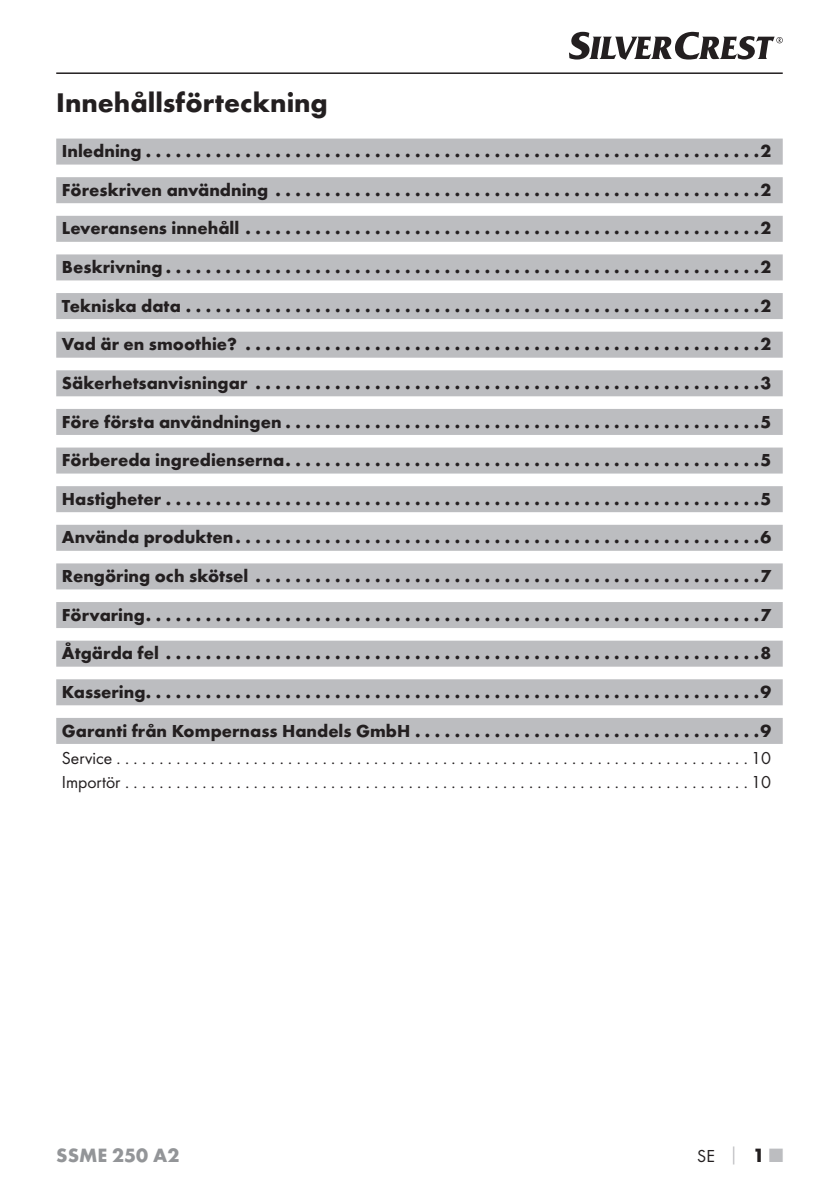
<style>
.page{position:relative;width:839px;height:1190px;background:#fff}
.page>*{position:absolute;margin:0;border:0;box-sizing:border-box;transform-origin:0 0}
.t1{font:700 28px "Futura";color:#231f20}
.t2{font:700 20px "Futura";color:#939598}
.t3{font:700 18px/38.6px "Futura";color:#231f20;text-align:justify}
.t4{font:18px/24.4px "Futura Boo";color:#231f20}
.s1{font-family:"Futura";font-weight:700;color:#bcbdc0}
.s2{font-family:"Futura";font-weight:700;font-size:20px}
.s3{font-family:"Futura";font-weight:700;font-size:20px;color:#bcbdc0}
</style>
<div class="page">
<hr style="left:56px;top:72px;width:726px;height:2px;background:#231f20">
<svg style="left:569px;top:32px;width:213px;height:28px"></svg>
<div style="left:56px;top:139px;width:726px;height:26px;background:#bcbdc0"></div>
<div style="left:56px;top:177px;width:726px;height:26px;background:#bcbdc0"></div>
<div style="left:56px;top:216px;width:726px;height:26px;background:#bcbdc0"></div>
<div style="left:56px;top:254px;width:726px;height:26px;background:#bcbdc0"></div>
<div style="left:56px;top:293px;width:726px;height:26px;background:#bcbdc0"></div>
<div style="left:56px;top:332px;width:726px;height:26px;background:#bcbdc0"></div>
<div style="left:56px;top:370px;width:726px;height:26px;background:#bcbdc0"></div>
<div style="left:56px;top:409px;width:726px;height:26px;background:#bcbdc0"></div>
<div style="left:56px;top:447px;width:726px;height:26px;background:#bcbdc0"></div>
<div style="left:56px;top:486px;width:726px;height:26px;background:#bcbdc0"></div>
<div style="left:56px;top:525px;width:726px;height:26px;background:#bcbdc0"></div>
<div style="left:56px;top:563px;width:726px;height:26px;background:#bcbdc0"></div>
<div style="left:56px;top:602px;width:726px;height:26px;background:#bcbdc0"></div>
<div style="left:56px;top:640px;width:726px;height:26px;background:#bcbdc0"></div>
<div style="left:56px;top:679px;width:726px;height:26px;background:#bcbdc0"></div>
<div style="left:56px;top:718px;width:726px;height:26px;background:#bcbdc0"></div>
<h1 class="t1" style="left:56px;top:86px;width:273px">Innehållsförteckning</h1>
<p class="t3" style="left:62px;top:132px;width:710px">Inledning . . . . . . . . . . . . . . . . . . . . . . . . . . . . . . . . . . . . . . . . . . . . . . . . . . . . . . . . . . . . . 2<br>Föreskriven användning . . . . . . . . . . . . . . . . . . . . . . . . . . . . . . . . . . . . . . . . . . . . . . . . 2<br>Leveransens innehåll . . . . . . . . . . . . . . . . . . . . . . . . . . . . . . . . . . . . . . . . . . . . . . . . . . . 2<br>Beskrivning . . . . . . . . . . . . . . . . . . . . . . . . . . . . . . . . . . . . . . . . . . . . . . . . . . . . . . . . . . . 2<br>Tekniska data . . . . . . . . . . . . . . . . . . . . . . . . . . . . . . . . . . . . . . . . . . . . . . . . . . . . . . . . . 2<br>Vad är en smoothie? . . . . . . . . . . . . . . . . . . . . . . . . . . . . . . . . . . . . . . . . . . . . . . . . . . . 2<br>Säkerhetsanvisningar . . . . . . . . . . . . . . . . . . . . . . . . . . . . . . . . . . . . . . . . . . . . . . . . . . 3<br>Före första användningen . . . . . . . . . . . . . . . . . . . . . . . . . . . . . . . . . . . . . . . . . . . . . . . 5<br>Förbereda ingredienserna . . . . . . . . . . . . . . . . . . . . . . . . . . . . . . . . . . . . . . . . . . . . . . . 5<br>Hastigheter . . . . . . . . . . . . . . . . . . . . . . . . . . . . . . . . . . . . . . . . . . . . . . . . . . . . . . . . . . . 5<br>Använda produkten . . . . . . . . . . . . . . . . . . . . . . . . . . . . . . . . . . . . . . . . . . . . . . . . . . . . 6<br>Rengöring och skötsel . . . . . . . . . . . . . . . . . . . . . . . . . . . . . . . . . . . . . . . . . . . . . . . . . . 7<br>Förvaring . . . . . . . . . . . . . . . . . . . . . . . . . . . . . . . . . . . . . . . . . . . . . . . . . . . . . . . . . . . . . 7<br>Åtgärda fel . . . . . . . . . . . . . . . . . . . . . . . . . . . . . . . . . . . . . . . . . . . . . . . . . . . . . . . . . . . 8<br>Kassering . . . . . . . . . . . . . . . . . . . . . . . . . . . . . . . . . . . . . . . . . . . . . . . . . . . . . . . . . . . . . 9<br>Garanti från Kompernass Handels GmbH . . . . . . . . . . . . . . . . . . . . . . . . . . . . . . . . . . 9</p>
<p class="t4" style="left:62px;top:745px;width:710px">Service . . . . . . . . . . . . . . . . . . . . . . . . . . . . . . . . . . . . . . . . . . . . . . . . . . . . . . . . . . . . . . . . . . . . . . . . . 10<br>Importör . . . . . . . . . . . . . . . . . . . . . . . . . . . . . . . . . . . . . . . . . . . . . . . . . . . . . . . . . . . . . . . . . . . . . . . . 10</p>
<p class="t2" style="left:56px;top:1143px;width:125px">SSME 250 A2</p>
<p class="t4" style="left:696px;top:1143px;width:87px">SE <span class="s1">│</span> <span class="s2">1</span><span class="s3">■</span></p>
</div>
